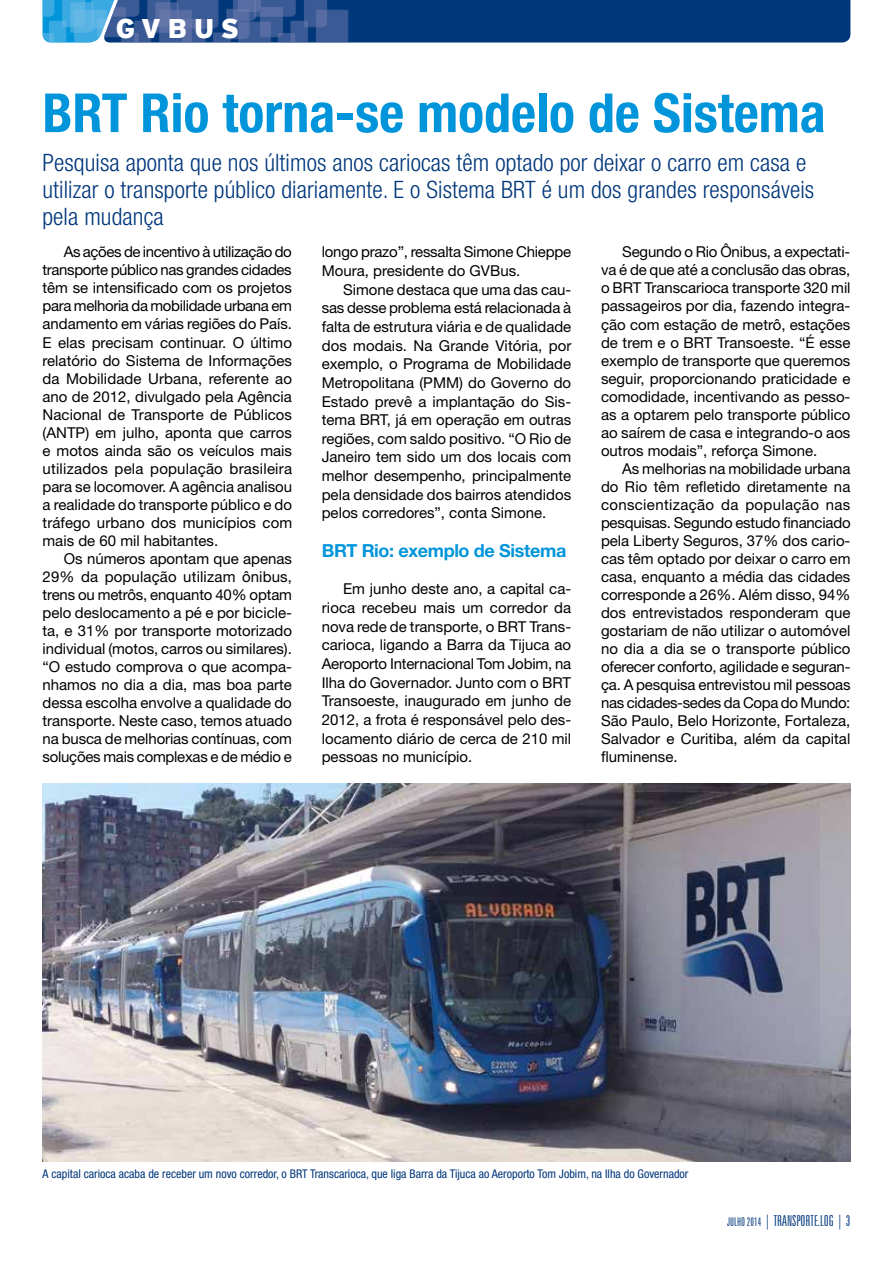
<style>
.page{position:relative;width:893px;height:1263px;background:#fff}
.page>*{position:absolute;margin:0;border:0;box-sizing:border-box;transform-origin:0 0}
.t1{font:700 condensed 54px "Helvetica Neue LT Std";color:#0095da}
.t2{font:900 27px "Interstate";letter-spacing:.25em;color:#fff}
.t3{font:300 condensed 24px/27px "Helvetica Neue LT Std";letter-spacing:.005em;color:#00377b}
.t4{font:700 18px "Helvetica Neue LT Std";letter-spacing:-.02em;color:#0095da}
.t5{font:15px/18px "Helvetica Neue LT Std";color:#000;text-align:justify}
.t6{font:300 extra-condensed 15px "Zurich BT";color:#00377b}
.t7{font:condensed 12px "Helvetica Neue LT Std";color:#00377b}
.s1{font-size:12px}
</style>
<div class="page">
<img style="left:43px;top:784px;width:807px;height:377px">
<svg style="left:43px;top:0;width:807px;height:43px"></svg>
<h2 class="t2" style="left:116px;top:13px;width:125px">GVBUS</h2>
<h1 class="t1" style="left:43px;top:80px;width:785px">BRT Rio torna-se modelo de Sistema</h1>
<h3 class="t3" style="left:43px;top:149px;width:773px">Pesquisa aponta que nos últimos anos cariocas têm optado por deixar o carro em casa e utilizar o transporte público diariamente. E o Sistema BRT é um dos grandes responsáveis pela mudança</h3>
<p class="t5" style="left:43px;top:243px;width:251px;text-indent:21px">As ações de incentivo à utilização do transporte público nas grandes cidades têm se intensificado com os projetos para melhoria da mobilidade urbana em andamento em várias regiões do País.<br>E elas precisam continuar. O último relatório do Sistema de Informações da Mobilidade Urbana, referente ao ano de 2012, divulgado pela Agência Nacional de Transporte de Públicos (ANTP) em julho, aponta que carros e motos ainda são os veículos mais utilizados pela população brasileira para se locomover. A agência analisou a realidade do transporte público e do tráfego urbano dos municípios com mais de 60 mil habitantes.</p>
<p class="t5" style="left:43px;top:549px;width:251px;text-indent:21px">Os números apontam que apenas 29% da população utilizam ônibus, trens ou metrôs, enquanto 40% optam pelo deslocamento a pé e por bicicle&shy;ta, e 31% por transporte motorizado individual (motos, carros ou similares). “O estudo comprova o que acompa&shy;nhamos no dia a dia, mas boa parte dessa escolha envolve a qualidade do transporte. Neste caso, temos atuado na busca de melhorias contínuas, com soluções mais complexas e de médio e</p>
<p class="t5" style="left:322px;top:243px;width:251px;line-height:18.6px">longo prazo”, ressalta Simone Chieppe<br>Moura, presidente do GVBus.</p>
<p class="t5" style="left:322px;top:280px;width:251px;line-height:18.6px;text-indent:21px">Simone destaca que uma das cau&shy;sas desse problema está relacionada à falta de estrutura viária e de qualidade dos modais. Na Grande Vitória, por exemplo, o Programa de Mobilidade Metropolitana (PMM) do Governo do Estado prevê a implantação do Sis&shy;tema BRT, já em operação em outras regiões, com saldo positivo. “O Rio de Janeiro tem sido um dos locais com melhor desempenho, principalmente pela densidade dos bairros atendidos pelos corredores”, conta Simone.</p>
<p class="t4" style="left:322px;top:540px;width:246px">BRT Rio: exemplo de Sistema</p>
<p class="t5" style="left:322px;top:580px;width:251px;line-height:18.6px;text-indent:21px">Em junho deste ano, a capital ca&shy;rioca recebeu mais um corredor da nova rede de transporte, o BRT Trans&shy;carioca, ligando a Barra da Tijuca ao Aeroporto Internacional Tom Jobim, na Ilha do Governador. Junto com o BRT Transoeste, inaugurado em junho de 2012, a frota é responsável pelo des&shy;locamento diário de cerca de 210 mil pessoas no município.</p>
<p class="t5" style="left:601px;top:243px;width:251px;text-indent:21px">Segundo o Rio Ônibus, a expectati&shy;va é de que até a conclusão das obras, o BRT Transcarioca transporte 320 mil passageiros por dia, fazendo integra&shy;ção com estação de metrô, estações de trem e o BRT Transoeste. “É esse exemplo de transporte que queremos seguir, proporcionando praticidade e comodidade, incentivando as pesso&shy;as a optarem pelo transporte público ao saírem de casa e integrando-o aos outros modais”, reforça Simone.</p>
<p class="t5" style="left:601px;top:459px;width:251px;text-indent:21px">As melhorias na mobilidade urbana do Rio têm refletido diretamente na conscientização da população nas pesquisas. Segundo estudo financiado pela Liberty Seguros, 37% dos cario&shy;cas têm optado por deixar o carro em casa, enquanto a média das cidades corresponde a 26%. Além disso, 94% dos entrevistados responderam que gostariam de não utilizar o automóvel no dia a dia se o transporte público oferecer conforto, agilidade e seguran&shy;ça. A pesquisa entrevistou mil pessoas nas cidades-sedes da Copa do Mundo:<br>São Paulo, Belo Horizonte, Fortaleza, Salvador e Curitiba, além da capital fluminense.</p>
<p class="t7" style="left:43px;top:1167px;width:647px">A capital carioca acaba de receber um novo corredor, o BRT Transcarioca, que liga Barra da Tijuca ao Aeroporto Tom Jobim, na Ilha do Governador</p>
<p class="t6" style="left:727px;top:1212px;width:125px"><span class="s1">JULHO 2014</span> | TRANSPORTE.LOG | 3</p>
</div>
